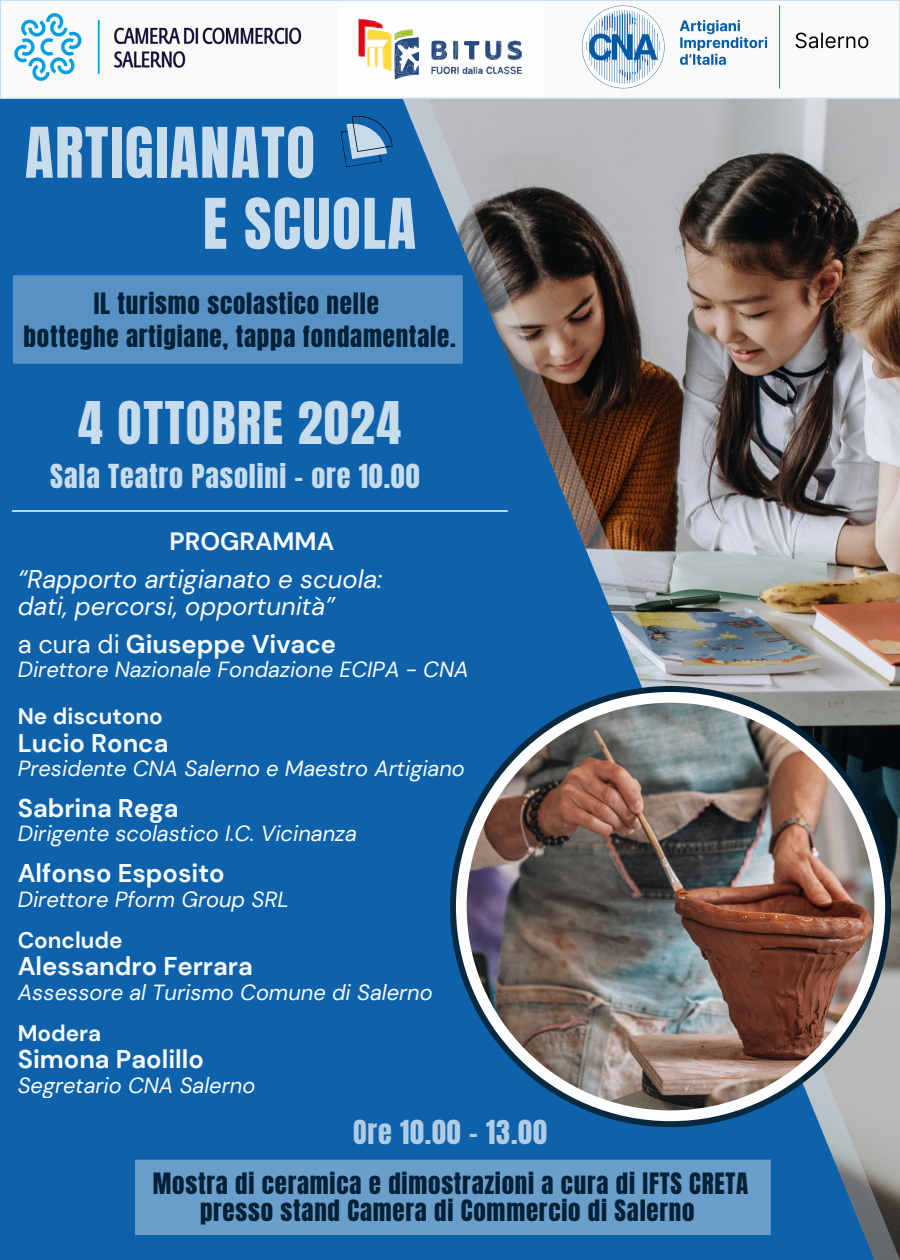
<style>
.page{position:relative;width:900px;height:1260px;background:#fff}
.page>*{position:absolute;margin:0;border:0;box-sizing:border-box;transform-origin:0 0}
.t1{font:59.38px "Anton";letter-spacing:.025em;color:#c8dcec}
.t2{font:50px "Anton";letter-spacing:.03em;color:#c8dcec}
.t3{font:28.12px "Anton";letter-spacing:.03em;color:#c8dcec}
.t4{font:700 25.62px "DM Sans";color:#fff}
.t5{font:italic 25.62px/27.9px "DM Sans";color:#fff}
.t6{font:25px/27.6px "Anton";letter-spacing:.03em;color:#002137;text-align:center}
.t7{font:700 25px "DM Sans";color:#fff}
.t8{font:700 22.5px "DM Sans";color:#fff}
.t9{font:italic 21.88px "DM Sans";color:#fff}
.s1{font-weight:400}
</style>
<div class="page">
<img style="left:0;top:99px;width:900px;height:1161px">
<svg style="left:0;top:0;width:900px;height:98px"></svg>
<img style="left:14px;top:12px;width:287px;height:69px">
<div style="left:12px;top:274px;width:452px;height:91px;background:#5892c5"></div>
<div style="left:338px;top:3px;width:206px;height:92px;background:#fdfefe"></div>
<svg style="left:357px;top:19px;width:62px;height:61px"></svg>
<svg style="left:431px;top:40px;width:92px;height:35px"></svg>
<img style="left:582px;top:5px;width:303px;height:85px">
<hr style="left:12px;top:510px;width:496px;height:2px;background:#c8dcec">
<p class="t1" style="left:25px;top:110px;width:292px">ARTIGIANATO</p>
<p class="t1" style="left:203px;top:181px;width:215px">E SCUOLA</p>
<h2 class="t6" style="left:94px;top:291px;width:287px">IL turismo scolastico nelle</h2>
<h3 class="t6" style="left:24px;top:323px;width:434px">botteghe artigiane, tappa fondamentale.</h3>
<p class="t2" style="left:78px;top:387px;width:324px">4 OTTOBRE 2024</p>
<h5 class="t3" style="left:50px;top:456px;width:371px">Sala Teatro Pasolini - ore 10.00</h5>
<p class="t7" style="left:170px;top:525px;width:166px">PROGRAMMA</p>
<p class="t5" style="left:18px;top:565px;width:366px">“Rapporto artigianato e scuola: dati, percorsi, opportunità”</p>
<p class="t4" style="left:18px;top:627px;width:320px"><span class="s1">a cura di</span> Giuseppe Vivace</p>
<p class="t9" style="left:18px;top:656px;width:452px">Direttore Nazionale Fondazione ECIPA - CNA</p>
<p class="t8" style="left:18px;top:702px;width:147px">Ne discutono</p>
<p class="t4" style="left:18px;top:726px;width:152px">Lucio Ronca</p>
<p class="t9" style="left:18px;top:755px;width:449px">Presidente CNA Salerno e Maestro Artigiano</p>
<p class="t4" style="left:18px;top:791px;width:162px">Sabrina Rega</p>
<p class="t9" style="left:18px;top:820px;width:341px">Dirigente scolastico I.C. Vicinanza</p>
<p class="t4" style="left:18px;top:857px;width:209px">Alfonso Esposito</p>
<p class="t9" style="left:18px;top:885px;width:273px">Direttore Pform Group SRL</p>
<p class="t8" style="left:18px;top:925px;width:107px">Conclude</p>
<p class="t4" style="left:18px;top:950px;width:237px">Alessandro Ferrara</p>
<p class="t9" style="left:18px;top:978px;width:417px">Assessore al Turismo Comune di Salerno</p>
<p class="t8" style="left:18px;top:1018px;width:85px">Modera</p>
<p class="t4" style="left:18px;top:1043px;width:188px">Simona Paolillo</p>
<p class="t9" style="left:18px;top:1071px;width:239px">Segretario CNA Salerno</p>
<p class="t3" style="left:353px;top:1112px;width:195px">Ore 10.00 - 13.00</p>
<p class="t6" style="left:153px;top:1170px;width:597px">Mostra di ceramica e dimostrazioni a cura di IFTS CRETA presso stand Camera di Commercio di Salerno</p>
</div>
